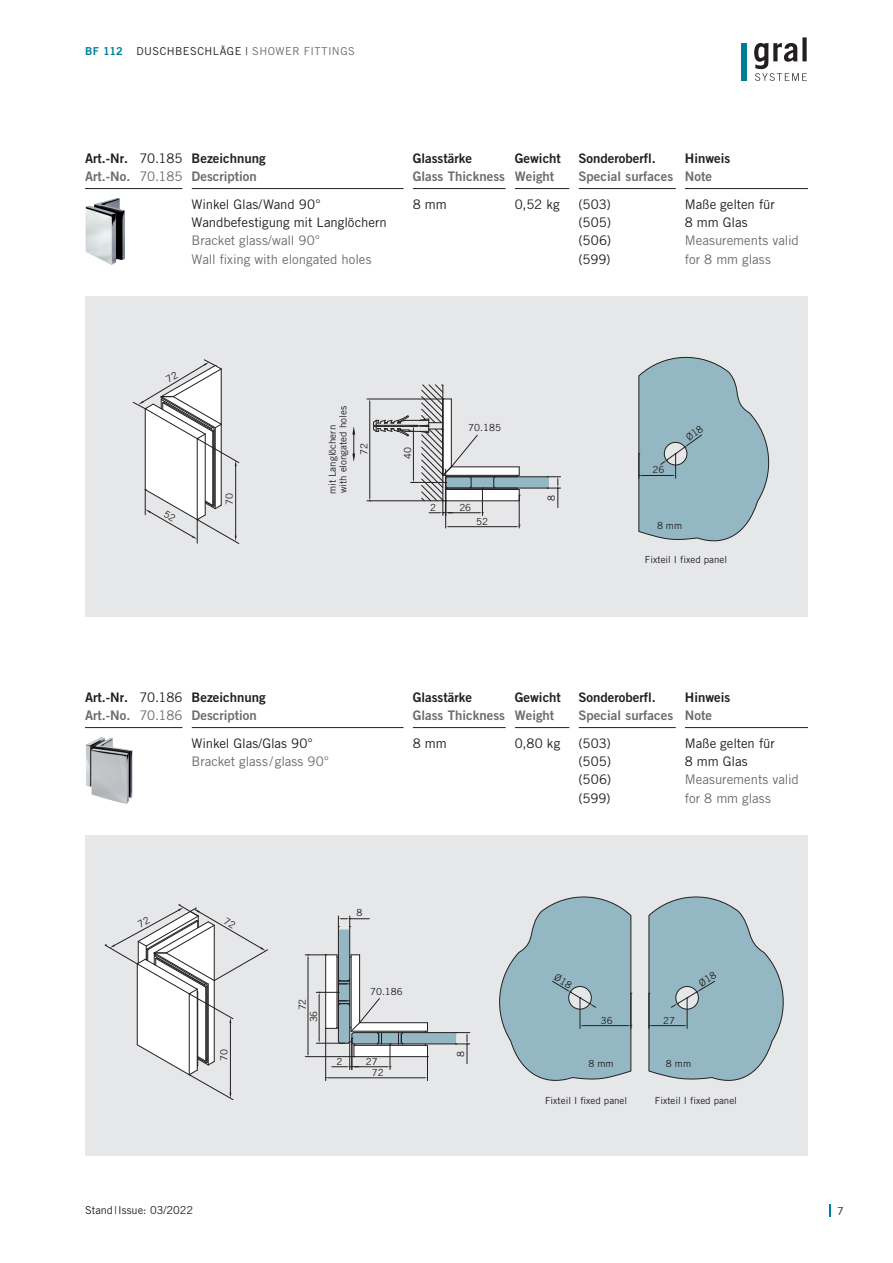
<style>
.page{position:relative;width:893px;height:1263px;background:#fff}
.page>*{position:absolute;margin:0;border:0;box-sizing:border-box;transform-origin:0 0}
.t1{font:13.2px/18.3px "Trade Gothic LT Pro";letter-spacing:-.005em;color:#231f20}
.t2{font:13.2px/18.3px "Trade Gothic LT Pro Bd 2";color:#231f20}
.t3{font:13.2px/18.3px "Trade Gothic LT Pro";letter-spacing:-.005em;color:#6c6d70}
.t4{font:13.2px "Trade Gothic LT Pro Bd 2";color:#6c6d70}
.t5{font:10.95px "Trade Gothic LT Pro";letter-spacing:.035em;color:#231f20}
.t6{font:10.95px "Trade Gothic LT Pro";color:#231f20}
.t7{font:9.75px/10.8px "Trade Gothic";color:#231f20}
.t8{font:9.75px "Trade Gothic LT Pro";color:#231f20}
.s1{font-family:"Trade Gothic LT Pro Bd 2";color:#007e99}
.s2{color:#6c6d70}
.s3{font-family:"Trade Gothic LT Pro"}
.s4{font-family:"Trade Gothic LT Pro";color:#6c6d70}
</style>
<div class="page">
<svg style="left:829px;top:1204px;width:2px;height:13px"></svg>
<hr style="left:85px;top:188px;width:98px;height:1px;background:#231f20">
<hr style="left:192px;top:188px;width:212px;height:1px;background:#231f20">
<hr style="left:413px;top:188px;width:93px;height:1px;background:#231f20">
<hr style="left:515px;top:188px;width:55px;height:1px;background:#231f20">
<hr style="left:579px;top:188px;width:97px;height:1px;background:#231f20">
<hr style="left:685px;top:188px;width:123px;height:1px;background:#231f20">
<div style="left:85px;top:836px;width:723px;height:320px;background:#e6e7e9"></div>
<hr style="left:85px;top:727px;width:98px;height:1px;background:#231f20">
<hr style="left:192px;top:727px;width:212px;height:1px;background:#231f20">
<hr style="left:413px;top:727px;width:93px;height:1px;background:#231f20">
<hr style="left:515px;top:727px;width:55px;height:1px;background:#231f20">
<hr style="left:579px;top:727px;width:97px;height:1px;background:#231f20">
<hr style="left:685px;top:727px;width:123px;height:1px;background:#231f20">
<img style="left:85px;top:198px;width:40px;height:67px">
<img style="left:86px;top:737px;width:47px;height:67px">
<div style="left:85px;top:296px;width:723px;height:321px;background:#e6e7e9"></div>
<svg style="left:305px;top:916px;width:165px;height:164px"></svg>
<hr style="left:360px;top:1022px;width:67px;height:1px;background:#231f20">
<hr style="left:367px;top:399px;width:76px;height:1px;background:#231f20">
<hr style="left:367px;top:500px;width:79px;height:1px;background:#231f20">
<hr style="left:445px;top:469px;width:1px;height:59px;background:#231f20">
<hr style="left:519px;top:495px;width:1px;height:33px;background:#231f20">
<hr style="left:449px;top:526px;width:67px;height:1px;background:#231f20">
<svg style="left:352px;top:426px;width:3px;height:36px"></svg>
<svg style="left:369px;top:384px;width:192px;height:132px"></svg>
<div style="left:741px;top:43px;width:6px;height:38px;background:#007e99"></div>
<svg style="left:754px;top:37px;width:53px;height:44px"></svg>
<svg style="left:638px;top:356px;width:132px;height:186px"></svg>
<svg style="left:648px;top:896px;width:136px;height:185px"></svg>
<svg style="left:499px;top:896px;width:133px;height:185px"></svg>
<svg style="left:104px;top:904px;width:165px;height:196px"></svg>
<svg style="left:132px;top:359px;width:108px;height:185px"></svg>
<p class="t5" style="left:85px;top:45px;width:271px"><span class="s1">BF 112</span> DUSCHBESCHLÄGE | <span class="s2">SHOWER FITTINGS</span></p>
<p class="t2" style="left:85px;top:149px;width:99px">Art.-Nr. <span class="s3">70.185<br></span><span class="s2">Art.-No.</span> <span class="s4">70.185</span></p>
<p class="t2" style="left:192px;top:149px;width:76px">Bezeichnung</p>
<p class="t4" style="left:192px;top:168px;width:67px">Description</p>
<p class="t1" style="left:192px;top:195px;width:197px">Winkel Glas/Wand 90°<br>Wandbefestigung mit Langlöchern</p>
<p class="t3" style="left:192px;top:231px;width:182px">Bracket glass/wall 90°<br>Wall fixing with elongated holes</p>
<p class="t2" style="left:413px;top:149px;width:61px">Glasstärke</p>
<p class="t4" style="left:413px;top:168px;width:94px">Glass Thickness</p>
<p class="t2" style="left:515px;top:149px;width:48px">Gewicht</p>
<p class="t4" style="left:515px;top:168px;width:41px">Weight</p>
<p class="t2" style="left:579px;top:149px;width:79px">Sonderoberfl.</p>
<p class="t4" style="left:579px;top:168px;width:96px">Special surfaces</p>
<p class="t2" style="left:685px;top:149px;width:47px">Hinweis</p>
<p class="t4" style="left:685px;top:168px;width:29px">Note</p>
<p class="t1" style="left:413px;top:195px;width:35px">8 mm</p>
<p class="t1" style="left:515px;top:195px;width:47px">0,52 kg</p>
<p class="t1" style="left:579px;top:195px;width:34px;text-align:justify">(503) (505) (506) (599)</p>
<p class="t1" style="left:685px;top:195px;width:92px">Maße gelten für<br>8 mm Glas</p>
<p class="t3" style="left:685px;top:231px;width:116px">Measurements valid for 8 mm glass</p>
<p class="t8" style="left:223px;top:505px;width:13px;rotate:-90deg">70</p>
<p class="t7" style="left:328px;top:494px;width:89px;rotate:-90deg">mit Langlöchern with elongated holes</p>
<p class="t7" style="left:359px;top:455px;width:13px;rotate:-90deg">72</p>
<p class="t7" style="left:403px;top:459px;width:13px;rotate:-90deg">40</p>
<p class="t7" style="left:430px;top:502px;width:7px">2</p>
<p class="t7" style="left:468px;top:423px;width:34px">70.185</p>
<p class="t7" style="left:459px;top:502px;width:13px">26</p>
<p class="t7" style="left:476px;top:516px;width:13px">52</p>
<p class="t7" style="left:547px;top:501px;width:7px;rotate:-90deg">8</p>
<p class="t7" style="left:652px;top:464px;width:13px">26</p>
<p class="t7" style="left:657px;top:520px;width:27px">8 mm</p>
<p class="t7" style="left:645px;top:554px;width:84px">Fixteil I fixed panel</p>
<p class="t2" style="left:85px;top:687px;width:99px">Art.-Nr. <span class="s3">70.186<br></span><span class="s2">Art.-No.</span> <span class="s4">70.186</span></p>
<p class="t2" style="left:192px;top:687px;width:76px">Bezeichnung</p>
<p class="t4" style="left:192px;top:707px;width:67px">Description</p>
<p class="t1" style="left:192px;top:734px;width:123px">Winkel Glas/Glas 90°</p>
<p class="t3" style="left:192px;top:752px;width:139px">Bracket glass /glass 90°</p>
<p class="t2" style="left:413px;top:687px;width:61px">Glasstärke</p>
<p class="t4" style="left:413px;top:707px;width:94px">Glass Thickness</p>
<p class="t2" style="left:515px;top:687px;width:48px">Gewicht</p>
<p class="t4" style="left:515px;top:707px;width:41px">Weight</p>
<p class="t2" style="left:579px;top:687px;width:79px">Sonderoberfl.</p>
<p class="t4" style="left:579px;top:707px;width:96px">Special surfaces</p>
<p class="t2" style="left:685px;top:687px;width:47px">Hinweis</p>
<p class="t4" style="left:685px;top:707px;width:29px">Note</p>
<p class="t1" style="left:413px;top:734px;width:35px">8 mm</p>
<p class="t1" style="left:515px;top:734px;width:47px">0,80 kg</p>
<p class="t1" style="left:579px;top:734px;width:34px;text-align:justify">(503) (505) (506) (599)</p>
<p class="t1" style="left:685px;top:734px;width:92px">Maße gelten für<br>8 mm Glas</p>
<p class="t3" style="left:685px;top:770px;width:116px">Measurements valid for 8 mm glass</p>
<p class="t8" style="left:218px;top:1061px;width:13px;rotate:-90deg">70</p>
<p class="t6" style="left:85px;top:1203px;width:110px">Stand|Issue: 03/2022</p>
<p class="t7" style="left:357px;top:907px;width:7px">8</p>
<p class="t7" style="left:297px;top:1010px;width:13px;rotate:-90deg">72</p>
<p class="t7" style="left:308px;top:1022px;width:13px;rotate:-90deg">36</p>
<p class="t7" style="left:337px;top:1056px;width:7px">2</p>
<p class="t7" style="left:370px;top:986px;width:34px">70.186</p>
<p class="t7" style="left:366px;top:1056px;width:13px">27</p>
<p class="t7" style="left:372px;top:1067px;width:13px">72</p>
<p class="t7" style="left:455px;top:1057px;width:7px;rotate:-90deg">8</p>
<p class="t7" style="left:601px;top:1014px;width:13px">36</p>
<p class="t7" style="left:663px;top:1014px;width:13px">27</p>
<p class="t7" style="left:588px;top:1058px;width:27px">8 mm</p>
<p class="t7" style="left:666px;top:1058px;width:27px">8 mm</p>
<p class="t7" style="left:545px;top:1095px;width:84px">Fixteil I fixed panel</p>
<p class="t7" style="left:655px;top:1095px;width:84px">Fixteil I fixed panel</p>
<p class="t5" style="left:837px;top:1204px;width:8px">7</p>
</div>
